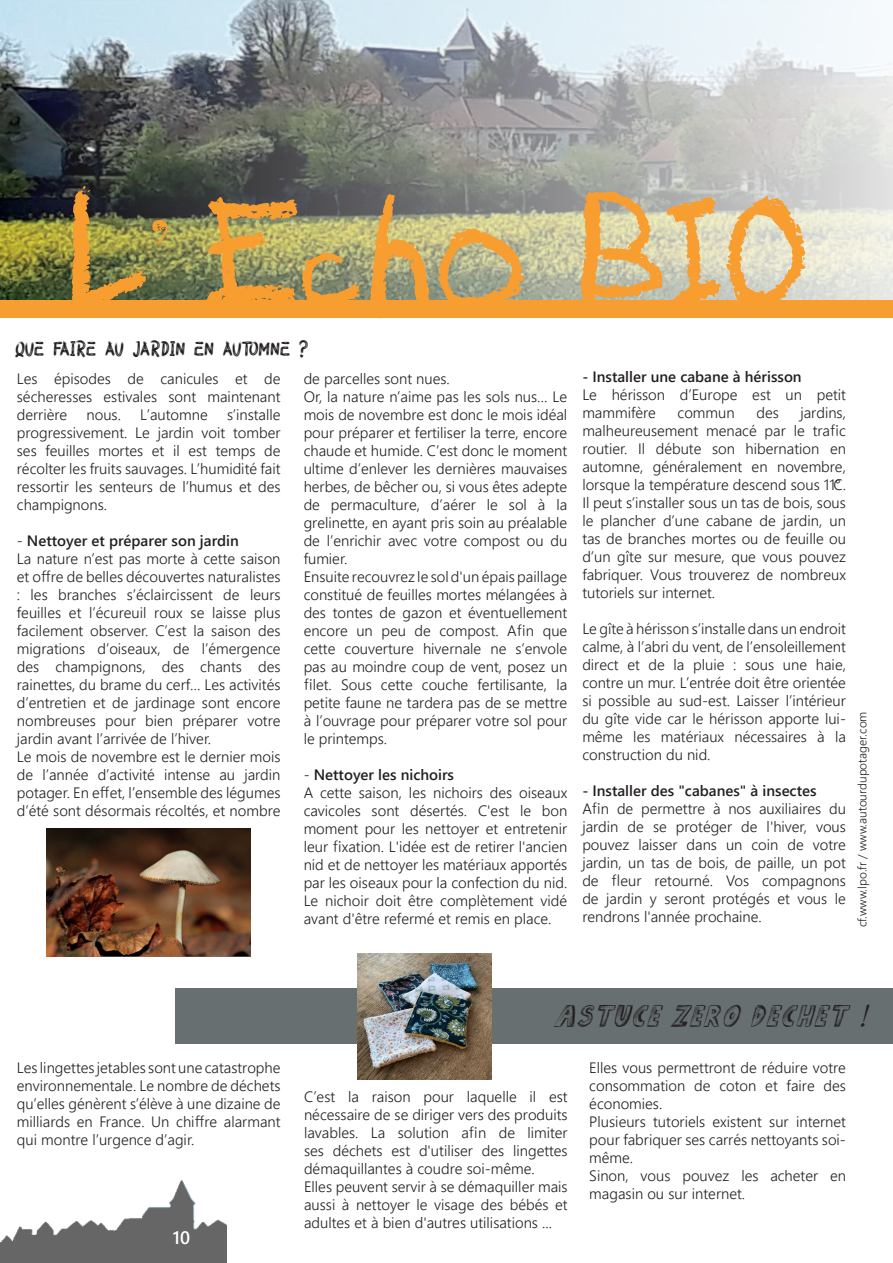
<style>
.page{position:relative;width:893px;height:1263px;background:#fff}
.page>*{position:absolute;margin:0;border:0;box-sizing:border-box;transform-origin:0 0}
.t1{font:108px "Holidays Homework";color:#f89d2f}
.t2{font:italic 31.5px "Sketch";color:#231f20}
.t3{font:21px "HALLOQUEEN";color:#231f20}
.t4{font:600 18px "Yu Gothic UI";color:#fff}
.t5{font:300 15px/18px "Yu Gothic UI";color:#231f20;text-align:justify}
.t6{font:700 15px "Yu Gothic UI";color:#231f20}
.t7{font:300 12px "Yu Gothic UI";color:#231f20}
.s1{font-family:"Lemonade"}
.s2{font-weight:700}
</style>
<div class="page">
<img style="left:0;top:1179px;width:227px;height:84px">
<img style="left:0;top:0;width:893px;height:300px">
<div style="left:0;top:300px;width:893px;height:18px;background:#f89d2f"></div>
<img style="left:47px;top:828px;width:204px;height:129px">
<div style="left:176px;top:988px;width:717px;height:56px;background:#676f71"></div>
<img style="left:357px;top:953px;width:134px;height:126px">
<h1 class="t1" style="left:72px;top:207px;width:740px">L<span class="s1">’</span>’Echo BIO</h1>
<h3 class="t3" style="left:15px;top:333px;width:295px">Que faire au jardin en automne ?</h3>
<p class="t5" style="left:17px;top:368px;width:265px">Les épisodes de canicules et de sécheresses estivales sont maintenant derrière</p>
<p class="t6" style="left:582px;top:368px;width:221px">- Installer une cabane à hérisson</p>
<p class="t5" style="left:582px;top:383px;width:265px">Le hérisson d’Europe est un petit mammifère</p>
<p class="t5" style="left:304px;top:368px;width:265px;text-align:left">de parcelles sont nues.<br>Or, la nature n’aime pas les sols nus… Le mois de novembre est donc le mois idéal pour préparer et fertiliser la terre, encore chaude et humide. C’est donc le moment ultime d’enlever les dernières mauvaises herbes, de bêcher ou, si vous êtes adepte de permaculture, d’aérer le sol à la grelinette, en ayant pris soin au préalable de l’enrichir avec votre compost ou du fumier.<br>Ensuite recouvrez le sol d'un épais paillage constitué de feuilles mortes mélangées à des tontes de gazon et éventuellement encore un peu de compost. Afin que cette couverture hivernale ne s’envole pas au moindre coup de vent, posez un filet. Sous cette couche fertilisante, la petite faune ne tardera pas de se mettre à l’ouvrage pour préparer votre sol pour le printemps.</p>
<p class="t5" style="left:304px;top:764px;width:265px;text-align:left">- <span class="s2">Nettoyer les nichoirs<br></span>A cette saison, les nichoirs des oiseaux cavicoles sont désertés. C'est le bon moment pour les nettoyer et entretenir leur fixation. L'idée est de retirer l'ancien nid et de nettoyer les matériaux apportés par les oiseaux pour la confection du nid.<br>Le nichoir doit être complètement vidé avant d'être refermé et remis en place.</p>
<p class="t5" style="left:582px;top:401px;width:265px;text-indent:218px">jardins, malheureusement menacé par le trafic routier. Il débute son hibernation en automne, généralement en novembre, lorsque la température descend sous 11°C.<br>Il peut s’installer sous un tas de bois, sous le plancher d’une cabane de jardin, un tas de branches mortes ou de feuille ou d’un gîte sur mesure, que vous pouvez fabriquer. Vous trouverez de nombreux tutoriels sur internet.</p>
<p class="t5" style="left:582px;top:617px;width:265px">Le gîte à hérisson s’installe dans un endroit calme, à l’abri du vent, de l’ensoleillement direct et de la pluie : sous une haie, contre un mur. L’entrée doit être orientée si possible au sud-est. Laisser l’intérieur du gîte vide car le hérisson apporte lui&shy;même les matériaux nécessaires à la construction du nid.</p>
<p class="t6" style="left:582px;top:782px;width:236px">- Installer des "cabanes" à insectes</p>
<p class="t5" style="left:582px;top:797px;width:265px">Afin de permettre à nos auxiliaires du jardin de se protéger de l'hiver, vous pouvez laisser dans un coin de votre jardin, un tas de bois, de paille, un pot de fleur retourné. Vos compagnons de jardin y seront protégés et vous le rendrons l'année prochaine.</p>
<p class="t5" style="left:678px;top:401px;width:59px">commun</p>
<p class="t5" style="left:756px;top:401px;width:24px">des</p>
<p class="t5" style="left:17px;top:404px;width:265px;text-indent:210px">s’installe progressivement. Le jardin voit tomber ses feuilles mortes et il est temps de récolter les fruits sauvages. L’humidité fait ressortir les senteurs de l’humus et des champignons.</p>
<p class="t5" style="left:17px;top:530px;width:265px;text-align:left">- <span class="s2">Nettoyer et préparer son jardin<br></span>La nature n’est pas morte à cette saison et offre de belles découvertes naturalistes : les branches s’éclaircissent de leurs feuilles et l’écureuil roux se laisse plus facilement observer. C’est la saison des migrations d’oiseaux, de l’émergence des champignons, des chants des rainettes, du brame du cerf… Les activités d’entretien et de jardinage sont encore nombreuses pour bien préparer votre jardin avant l’arrivée de l’hiver.<br>Le mois de novembre est le dernier mois de l’année d’activité intense au jardin potager. En effet, l’ensemble des légumes d’été sont désormais récoltés, et nombre</p>
<p class="t5" style="left:86px;top:404px;width:36px">nous.</p>
<p class="t5" style="left:140px;top:404px;width:69px">L’automne</p>
<p class="t7" style="left:851px;top:927px;width:217px;rotate:-90deg">cf.www.lpo.fr / www.autourdupotager.com</p>
<p class="t5" style="left:17px;top:1057px;width:265px">Les lingettes jetables sont une catastrophe environnementale. Le nombre de déchets qu’elles génèrent s’élève à une dizaine de milliards en France. Un chiffre alarmant qui montre l’urgence d’agir.</p>
<p class="t4" style="left:173px;top:1227px;width:19px">10</p>
<h2 class="t2" style="left:554px;top:1001px;width:324px">ASTUCE ZERO DECHET !</h2>
<p class="t5" style="left:304px;top:1086px;width:265px;text-align:left">C’est la raison pour laquelle il est nécessaire de se diriger vers des produits lavables. La solution afin de limiter ses déchets est d'utiliser des lingettes démaquillantes à coudre soi-même.<br>Elles peuvent servir à se démaquiller mais aussi à nettoyer le visage des bébés et adultes et à bien d'autres utilisations ...</p>
<p class="t5" style="left:589px;top:1057px;width:258px;text-align:left">Elles vous permettront de réduire votre consommation de coton et faire des économies.<br>Plusieurs tutoriels existent sur internet pour fabriquer ses carrés nettoyants soi&shy;même.<br>Sinon, vous pouvez les acheter en magasin ou sur internet.</p>
</div>
